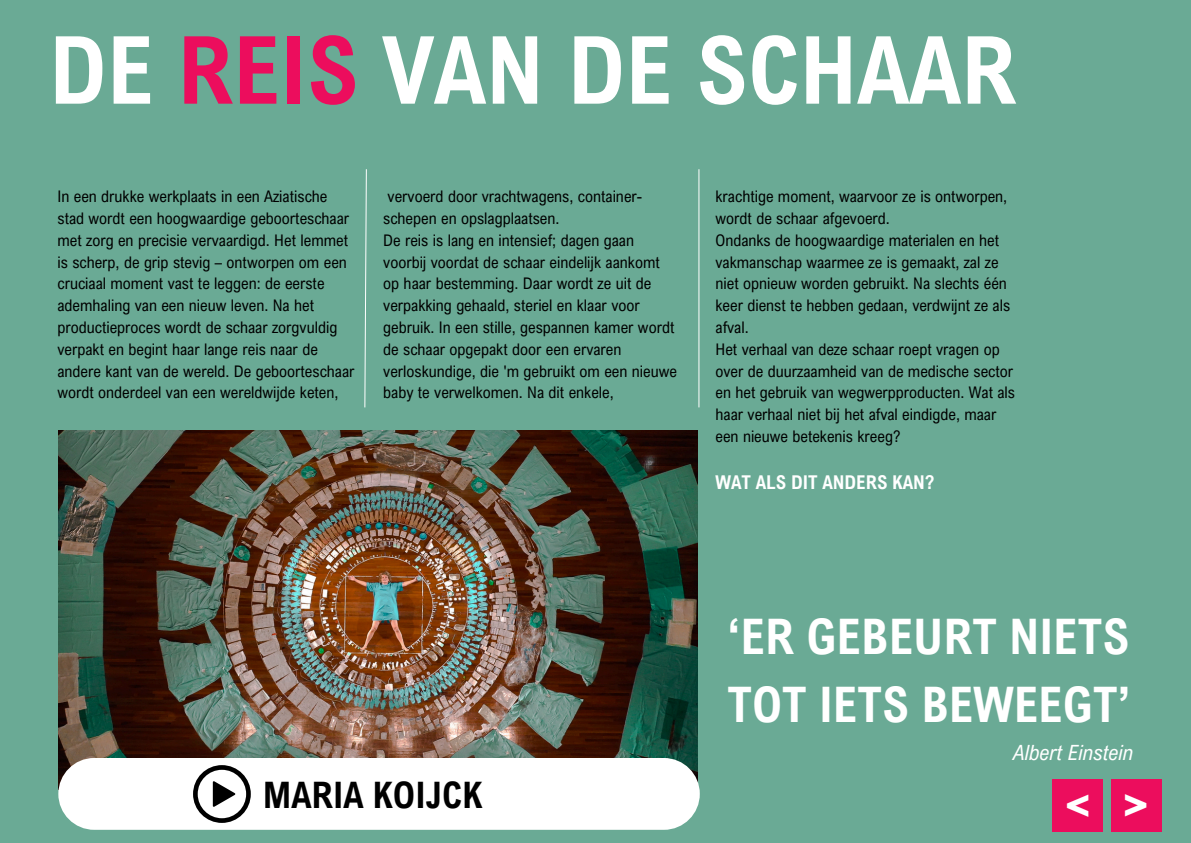
<style>
.page{position:relative;width:1191px;height:843px;background:#fff}
.page>*{position:absolute;margin:0;border:0;box-sizing:border-box;transform-origin:0 0}
.t1{font:700 94px "Arial Nova Cond";color:#fff}
.t2{font:700 49px/68.2px "Arial Nova Cond";color:#fff}
.t3{font:700 42px "Avenir Next Arabic";color:#fff}
.t4{font:700 36.5px "Arial Nova Cond";color:#000}
.t5{font:italic 21px "Arial Nova Cond";color:#fff}
.t6{font:700 19px "Arial Nova Cond";color:#fff}
.t7{font:16px/21.8px "Arial Nova Cond";color:#000}
.s1{color:#ec0d5d}
</style>
<div class="page">
<div style="left:0;top:0;width:1190px;height:842px;background:#6aaa95"></div>
<img style="left:58px;top:430px;width:639px;height:357px">
<div style="left:58px;top:757px;width:641px;height:72px;background:#fff;border-radius:36px"></div>
<svg style="left:193px;top:765px;width:58px;height:57px"></svg>
<svg style="left:364px;top:169px;width:3px;height:239px"></svg>
<hr style="left:698px;top:169px;width:1px;height:238px;background:#fff">
<div style="left:1110px;top:779px;width:51px;height:52px;background:#ec0d5d"></div>
<div style="left:1052px;top:779px;width:50px;height:52px;background:#ec0d5d"></div>
<h1 class="t1" style="left:49px;top:11px;width:968px">DE <span class="s1">REIS</span> VAN DE SCHAAR</h1>
<p class="t7" style="left:57px;top:185px;width:298px">In een drukke werkplaats in een Aziatische stad wordt een hoogwaardige geboorteschaar met zorg en precisie vervaardigd. Het lemmet is scherp, de grip stevig – ontworpen om een cruciaal moment vast te leggen: de eerste ademhaling van een nieuw leven. Na het productieproces wordt de schaar zorgvuldig verpakt en begint haar lange reis naar de andere kant van de wereld. De geboorteschaar wordt onderdeel van een wereldwijde keten,</p>
<p class="t7" style="left:383px;top:185px;width:260px">vervoerd door vrachtwagens, container&shy;schepen en opslagplaatsen.</p>
<p class="t7" style="left:383px;top:229px;width:295px">De reis is lang en intensief; dagen gaan voorbij voordat de schaar eindelijk aankomt op haar bestemming. Daar wordt ze uit de verpakking gehaald, steriel en klaar voor gebruik. In een stille, gespannen kamer wordt de schaar opgepakt door een ervaren verloskundige, die 'm gebruikt om een nieuwe baby te verwelkomen. Na dit enkele,</p>
<h3 class="t7" style="left:715px;top:185px;width:293px">krachtige moment, waarvoor ze is ontworpen, wordt de schaar afgevoerd.</h3>
<p class="t7" style="left:715px;top:229px;width:296px">Ondanks de hoogwaardige materialen en het vakmanschap waarmee ze is gemaakt, zal ze niet opnieuw worden gebruikt. Na slechts één keer dienst te hebben gedaan, verdwijnt ze als afval.</p>
<p class="t7" style="left:715px;top:338px;width:301px">Het verhaal van deze schaar roept vragen op over de duurzaamheid van de medische sector en het gebruik van wegwerpproducten. Wat als haar verhaal niet bij het afval eindigde, maar een nieuwe betekenis kreeg?</p>
<p class="t6" style="left:715px;top:470px;width:220px">WAT ALS DIT ANDERS KAN?</p>
<p class="t4" style="left:263px;top:771px;width:221px">MARIA KOIJCK</p>
<h2 class="t2" style="left:727px;top:601px;width:404px">‘ER GEBEURT NIETS<br>TOT IETS BEWEEGT’</h2>
<h3 class="t5" style="left:1012px;top:739px;width:122px">Albert Einstein</h3>
<h4 class="t3" style="left:1091px;top:831px;width:29px;rotate:-180deg">&gt;</h4>
<p class="t3" style="left:1121px;top:778px;width:29px">&gt;</p>
</div>
